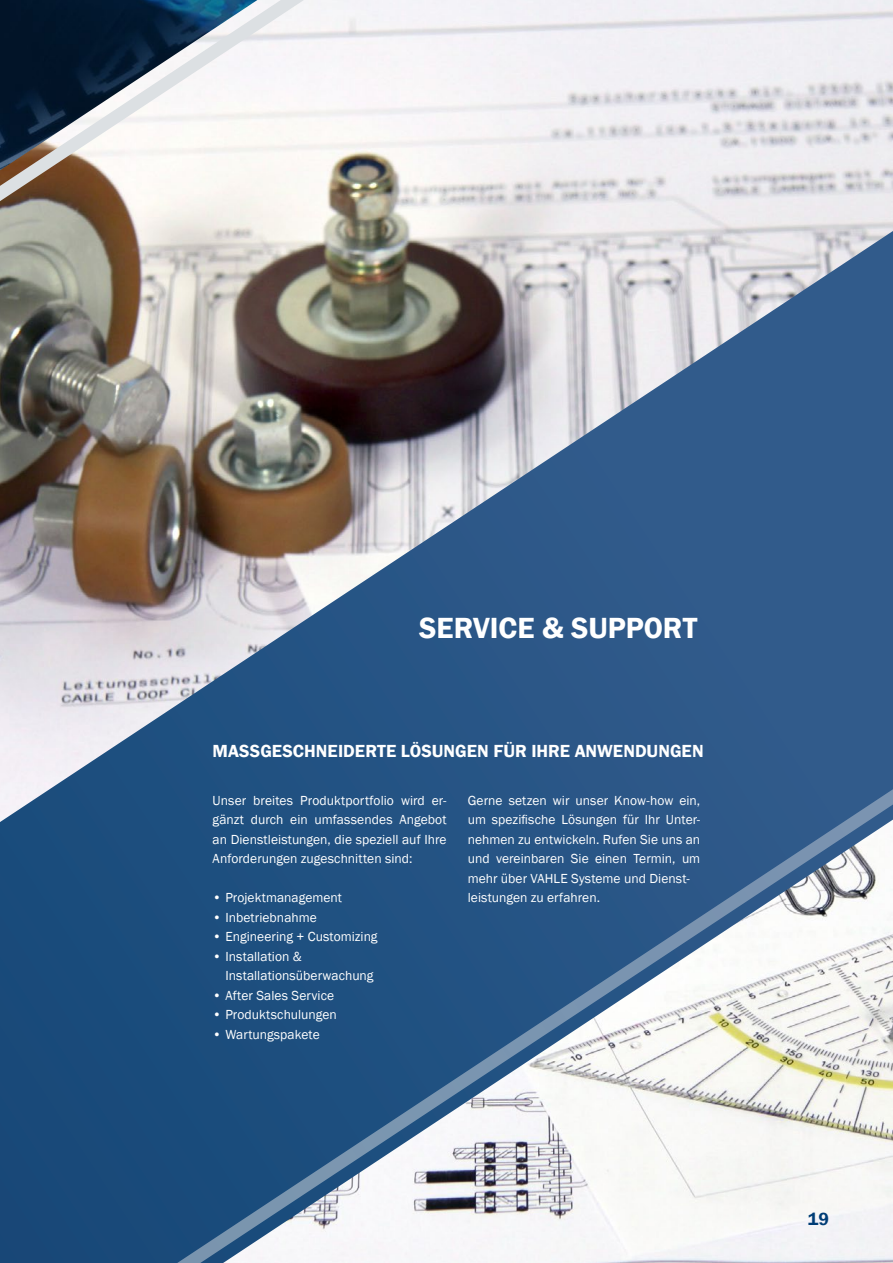
<style>
.page{position:relative;width:893px;height:1263px;background:#fff}
.page>*{position:absolute;margin:0;border:0;box-sizing:border-box;transform-origin:0 0}
.t1{font:600 30px "Franklin Gothic";color:#fff}
.t2{font:600 18px "Franklin Gothic";color:#fff}
.t3{font:600 18px "Franklin Gothic";color:#003d76}
.t4{font:13.5px/19.5px "Franklin Gothic";color:#fff}
</style>
<div class="page">
<img style="left:0;top:0;width:893px;height:231px">
<img style="left:0;top:231px;width:893px;height:1032px">
<svg style="left:129px;top:752px;width:764px;height:511px"></svg>
<svg style="left:0;top:0;width:304px;height:201px"></svg>
<h1 class="t1" style="left:419px;top:609px;width:280px">SERVICE &amp; SUPPORT</h1>
<h2 class="t2" style="left:213px;top:740px;width:493px">MASSGESCHNEIDERTE LÖSUNGEN FÜR IHRE ANWENDUNGEN</h2>
<p class="t4" style="left:213px;top:791px;width:235px;text-align:justify">Unser breites Produktportfolio wird er&shy;gänzt durch ein umfassendes Angebot an Dienstleistungen, die speziell auf Ihre Anforderungen zugeschnitten sind:</p>
<p class="t4" style="left:213px;top:888px;width:131px">• Projektmanagement</p>
<p class="t4" style="left:213px;top:908px;width:106px">• Inbetriebnahme</p>
<p class="t4" style="left:213px;top:927px;width:166px">• Engineering + Customizing</p>
<p class="t4" style="left:225px;top:947px;width:150px;text-indent:-13px">• Installation &amp;<br>Installationsüberwachung</p>
<p class="t4" style="left:213px;top:986px;width:123px">• After Sales Service</p>
<p class="t4" style="left:213px;top:1005px;width:126px">• Produktschulungen</p>
<p class="t4" style="left:213px;top:1025px;width:109px">• Wartungspakete</p>
<p class="t4" style="left:468px;top:791px;width:234px">Gerne setzen wir unser Know-how ein, um spezifische Lösungen für Ihr Unter&shy;nehmen zu entwickeln. Rufen Sie uns an und vereinbaren Sie einen Termin, um mehr über VAHLE Systeme und Dienst&shy;leistungen zu erfahren.</p>
<h2 class="t3" style="left:808px;top:1207px;width:23px">19</h2>
</div>
